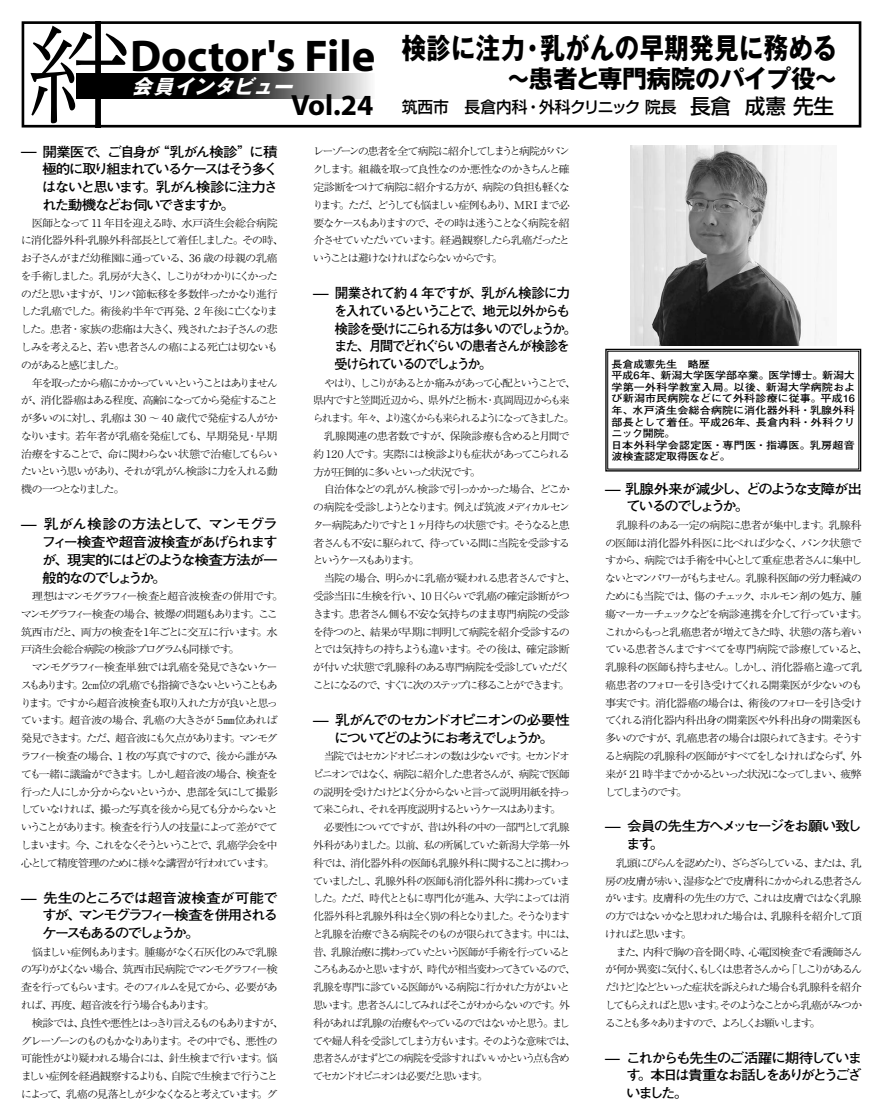
<style>
.page{position:relative;width:883px;height:1120px;background:#fff}
.page>*{position:absolute;margin:0;border:0;box-sizing:border-box;transform-origin:0 0}
.t1{font:700 44.62px "Myriad";color:#000}
.t2{font:28.75px "Gothic MB101 Pro Bold 90 pv RKSJ V";letter-spacing:.025em;color:#000;scale:.84 1}
.t3{font:24.75px "Gothic MB101 Pro Bold 90 pv RKSJ V";letter-spacing:-.02em;color:#000}
.t4{font:italic 19.62px "Gothic MB101 Pro Bold 90 pv RKSJ V";color:#fff}
.t5{font:15.88px "Shin Go Pro Medium 90 pv RKSJ H";color:#000}
.t6{font:13.62px/17.8px "Futo Go B101 Pro Bold 90 pv RKSJ H";letter-spacing:-.145em;color:#000;text-align:justify;scale:1.14 1}
.t7{font:13.62px/17.8px "Futo Go B101 Pro Bold 90 pv RKSJ H";letter-spacing:-.145em;color:#000;text-align:justify;scale:1.08 1}
.t8{font:13.62px/17.8px "Futo Go B101 Pro Bold 90 pv RKSJ H";letter-spacing:-.12em;color:#000;scale:1.14 1}
.t9{font:10.5px/17.8px "Ryumin Pro Light 90 pv RKSJ H";letter-spacing:-.135em;color:#000;text-align:justify;scale:1.08 1}
.t10{font:10.5px/17.8px "Ryumin Pro Light 90 pv RKSJ H";letter-spacing:-.135em;color:#000;scale:1.05 1}
.t11{font:10.5px/17.8px "Ryumin Pro Light 90 pv RKSJ H";letter-spacing:-.11em;color:#000;scale:1.08 1}
.t12{font:10.5px/17.8px "Ryumin Pro Light 90 pv RKSJ H";letter-spacing:-.155em;color:#000;scale:1.08 1}
.t13{font:10.5px "Ryumin Pro Light 90 pv RKSJ H";letter-spacing:-.135em;color:#000}
.t14{font:10.5px "Ryumin Pro Light 90 pv RKSJ H";letter-spacing:-.17em;color:#000}
.t15{font:10.5px "Ryumin Pro Light 90 pv RKSJ H";letter-spacing:-.135em;color:#000;scale:1.06 1}
.t16{font:10.5px "Ryumin Pro Light 90 pv RKSJ H";letter-spacing:-.105em;color:#000}
.t17{font:10.5px "Ryumin Pro Light 90 pv RKSJ H";letter-spacing:-.165em;color:#000}
.t18{font:10.5px "Ryumin Pro Light 90 pv RKSJ H";letter-spacing:-.165em;color:#000;scale:1.06 1}
.t19{font:10.5px "Ryumin Pro Light 90 pv RKSJ H";letter-spacing:-.18em;color:#000;scale:1.06 1}
.t20{font:10.5px "Ryumin Pro Light 90 pv RKSJ H";letter-spacing:-.09em;color:#000}
.t21{font:10.5px "Ryumin Pro Light 90 pv RKSJ H";letter-spacing:-.095em;color:#000}
.t22{font:10.5px "Ryumin Pro Light 90 pv RKSJ H";letter-spacing:-.11em;color:#000}
.t23{font:10.5px "Ryumin Pro Light 90 pv RKSJ H";letter-spacing:-.115em;color:#000}
.t24{font:10.5px "Ryumin Pro Light 90 pv RKSJ H";letter-spacing:-.185em;color:#000}
.t25{font:10.12px/11.6px "Futo Go B101 Pro Bold 90 pv RKSJ H";letter-spacing:.01em;color:#000;scale:1.09 1}
.s1{font-family:"Myriad";font-weight:700;font-size:29.38px}
.s2{font-size:20.62px}
</style>
<div class="page">
<svg style="left:22px;top:21px;width:839px;height:107px"></svg>
<img style="left:630px;top:146px;width:199px;height:199px">
<svg style="left:605px;top:348px;width:256px;height:124px"></svg>
<h2 class="t2" style="left:402px;top:37px;width:519px">検診に注力・乳がんの早期発見に務める</h2>
<h3 class="t3" style="left:506px;top:69px;width:333px">～患者と専門病院のパイプ役～</h3>
<h1 class="t1" style="left:130px;top:39px;width:247px">Doctor's File</h1>
<h3 class="t4" style="left:132px;top:79px;width:167px">会員インタビュー</h3>
<h3 class="t5" style="left:291px;top:101px;width:544px"><span class="s1">Vol.24</span> 筑西市　長倉内科・外科クリニック 院長 <span class="s2">長倉 成憲 先生</span></h3>
<p class="t6" style="left:42px;top:144px;width:209px;text-indent:-21px">̶ 開業医で、ご自身が“乳がん検診”に積極的に取り組まれているケースはそう多くはないと思います。乳がん検診に注力された動機などお伺いできますか。</p>
<p class="t9" style="left:20px;top:215px;width:245px;text-align:left">　医師となって 11 年目を迎える時、水戸済生会総合病院に消化器外科・乳腺外科部長として着任しました。その時、お子さんがまだ幼稚園に通っている、36 歳の母親の乳癌を手術しました。乳房が大きく、しこりがわかりにくかったのだと思いますが、リンパ節転移を多数伴ったかなり進行した乳癌でした。術後約半年で再発、2 年後に亡くなりました。患者・家族の悲痛は大きく、残されたお子さんの悲しみを考えると、若い患者さんの癌による死亡は切ないものがあると感じました。<br>　年を取ったから癌にかかっていいということはありませんが、消化器癌はある程度、高齢になってから発症することが多いのに対し、乳癌は 30 ～ 40 歳代で発症する人がかなりいます。若年者が乳癌を発症しても、早期発見・早期治療をすることで、命に関わらない状態で治癒してもらいたいという思いがあり、それが乳がん検診に力を入れる動機の一つとなりました。</p>
<p class="t6" style="left:42px;top:517px;width:208px;text-indent:-21px">̶ 乳がん検診の方法として、マンモグラフィー検査や超音波検査があげられますが、現実的にはどのような検査方法が一般的なのでしょうか。</p>
<p class="t9" style="left:20px;top:588px;width:245px;text-align:left">　理想はマンモグラフィー検査と超音波検査の併用です。マンモグラフィー検査の場合、被爆の問題もあります。ここ筑西市だと、両方の検査を１年ごとに交互に行います。水戸済生会総合病院の検診プログラムも同様です。<br>　マンモグラフィー検査単独では乳癌を発見できないケースもあります。2㎝位の乳癌でも指摘できないということもあります。ですから超音波検査も取り入れた方が良いと思っています。超音波の場合、乳癌の大きさが 5㎜位あれば発見できます。ただ、超音波にも欠点があります。マンモグラフィー検査の場合、1 枚の写真ですので、後から誰がみても一緒に議論ができます。しかし超音波の場合、検査を行った人にしか分からないというか、患部を気にして撮影していなければ、撮った写真を後から見ても分からないということがあります。検査を行う人の技量によって差がでてしまいます。今、これをなくそうということで、乳癌学会を中心として精度管理のために様々な講習が行われています。</p>
<p class="t6" style="left:42px;top:890px;width:208px;text-indent:-21px">̶ 先生のところでは超音波検査が可能ですが、マンモグラフィー検査を併用されるケースもあるのでしょうか。</p>
<p class="t12" style="left:21px;top:944px;width:245px">　悩ましい症例もあります。腫瘍がなく石灰化のみで乳腺の写りがよくない場合、筑西市民病院でマンモグラフィー検査を行ってもらいます。そのフィルムを見てから、必要があれば、再度、超音波を行う場合もあります。<br>　検診では、良性や悪性とはっきり言えるものもありますが、グレーゾーンのものもかなりあります。その中でも、悪性の可能性がより疑われる場合には、針生検まで行います。悩ましい症例を経過観察するよりも、自院で生検まで行うことによって、乳癌の見落としが少なくなると考えています。グ</p>
<p class="t9" style="left:312px;top:144px;width:240px">レーゾーンの患者を全て病院に紹介してしまうと病院がパンクします。組織を取って良性なのか悪性なのかきちんと確定診断をつけて病院に紹介する方が、病院の負担も軽くなります。ただ、どうしても悩ましい症例もあり、MRI まで必要なケースもありますので、その時は迷うことなく病院を紹介させていただいています。経過観察したら乳癌だったということは避けなければならないからです。</p>
<p class="t6" style="left:334px;top:286px;width:215px;text-align:left;text-indent:-21px">̶ 開業されて約 4 年ですが、乳がん検診に力を入れているということで、地元以外からも検診を受けにこられる方は多いのでしょうか。また、月間でどれぐらいの患者さんが検診を受けられているのでしょうか。</p>
<p class="t10" style="left:312px;top:375px;width:252px;text-indent:11px">やはり、しこりがあるとか痛みがあって心配ということで、県内ですと笠間近辺から、県外だと栃木・真岡周辺からも来られます。年々、より遠くからも来られるようになってきました。　乳腺関連の患者数ですが、保険診療も含めると月間で約 120 人です。実際には検診よりも症状があってこられる方が圧倒的に多いといった状況です。<br>　自治体などの乳がん検診で引っかかった場合、どこかの病院を受診しようとなります。例えば筑波メディカルセンター病院あたりですと 1 ヶ月待ちの状態です。そうなると患者さんも不安に駆られて、待っている間に当院を受診するというケースもあります。<br>　当院の場合、明らかに乳癌が疑われる患者さんですと、受診当日に生検を行い、10 日くらいで乳癌の確定診断がつきます。患者さん側も不安な気持ちのまま専門病院の受診を待つのと、結果が早期に判明して病院を紹介受診するのとでは気持ちの持ちようも違います。その後は、確定診断が付いた状態で乳腺科のある専門病院を受診していただくことになるので、すぐに次のステップに移ることができます。</p>
<p class="t6" style="left:313px;top:712px;width:227px;text-align:center">̶ 乳がんでのセカンドオピニオンの必要性についてどのようにお考えでしょうか。</p>
<p class="t18" style="left:323px;top:752px;width:234px">当院ではセカンドオピニオンの数は少ないです。セカンドオ</p>
<p class="t15" style="left:312px;top:770px;width:244px">ピニオンではなく、病院に紹介した患者さんが、病院で医師</p>
<p class="t15" style="left:313px;top:788px;width:244px">の説明を受けたけどよく分からないと言って説明用紙を持っ</p>
<p class="t19" style="left:313px;top:805px;width:236px">て来こられ、それを再度説明するというケースはあります。</p>
<p class="t23" style="left:324px;top:823px;width:247px">必要性についてですが、昔は外科の中の一部門として乳腺</p>
<p class="t20" style="left:313px;top:841px;width:258px">外科がありました。以前、私の所属していた新潟大学第一外</p>
<p class="t16" style="left:313px;top:859px;width:258px">科では、消化器外科の医師も乳腺外科に関することに携わっ</p>
<p class="t16" style="left:313px;top:876px;width:259px">ていましたし、乳腺外科の医師も消化器外科に携わっていま</p>
<p class="t21" style="left:312px;top:894px;width:259px">した。ただ、時代とともに専門化が進み、大学によっては消</p>
<p class="t14" style="left:313px;top:912px;width:258px">化器外科と乳腺外科は全く別の科となりました。そうなります</p>
<p class="t13" style="left:312px;top:930px;width:264px">と乳腺を治療できる病院そのものが限られてきます。中には、</p>
<p class="t13" style="left:313px;top:947px;width:258px">昔、乳腺治療に携わっていたという医師が手術を行っていると</p>
<p class="t14" style="left:313px;top:965px;width:264px">ころもあるかと思いますが、時代が相当変わってきているので、</p>
<p class="t22" style="left:313px;top:983px;width:258px">乳腺を専門に診ている医師がいる病院に行かれた方がよいと</p>
<p class="t13" style="left:313px;top:1001px;width:258px">思います。患者さんにしてみればそこがわからないのです。外</p>
<p class="t13" style="left:313px;top:1019px;width:258px">科があれば乳腺の治療もやっているのではないかと思う。まし</p>
<p class="t17" style="left:313px;top:1036px;width:264px">てや婦人科を受診してしまう方もいます。そのような意味では、</p>
<p class="t13" style="left:313px;top:1054px;width:258px">患者さんがまずどこの病院を受診すればいいかという点も含め</p>
<p class="t24" style="left:313px;top:1072px;width:176px">てセカンドオピニオンは必要だと思います。</p>
<p class="t25" style="left:611px;top:359px;width:225px">長倉成憲先生　略歴<br>平成6年、新潟大学医学部卒業。医学博士。新潟大学第一外科学教室入局。以後、新潟大学病院および新潟市民病院などにて外科診療に従事。平成16年、水戸済生会総合病院に消化器外科・乳腺外科部長として着任。平成26年、長倉内科・外科クリニック開院。<br>日本外科学会認定医・専門医・指導医。乳房超音波検査認定取得医など。</p>
<p class="t6" style="left:626px;top:481px;width:208px;text-indent:-21px">̶ 乳腺外来が減少し、どのような支障が出ているのでしょうか。</p>
<p class="t11" style="left:604px;top:517px;width:245px">　乳腺科のある一定の病院に患者が集中します。乳腺科の医師は消化器外科医に比べれば少なく、パンク状態ですから、病院では手術を中心として重症患者さんに集中しないとマンパワーがもちません。乳腺科医師の労力軽減のためにも当院では、傷のチェック、ホルモン剤の処方、腫瘍マーカーチェックなどを病診連携を介して行っています。これからもっと乳癌患者が増えてきた時、状態の落ち着いている患者さんまですべてを専門病院で診療していると、乳腺科の医師も持ちません。しかし、消化器癌と違って乳癌患者のフォローを引き受けてくれる開業医が少ないのも事実です。消化器癌の場合は、術後のフォローを引き受けてくれる消化器内科出身の開業医や外科出身の開業医も多いのですが、乳癌患者の場合は限られてきます。そうすると病院の乳腺科の医師がすべてをしなければならず、外来が 21 時半までかかるといった状況になってしまい、疲弊してしまうのです。</p>
<p class="t8" style="left:626px;top:819px;width:209px;text-indent:-21px">̶ 会員の先生方へメッセージをお願い致します。</p>
<p class="t9" style="left:604px;top:855px;width:239px;text-indent:11px">乳頭にびらんを認めたり、ざらざらしている、または、乳房の皮膚が赤い、湿疹などで皮膚科にかかられる患者さんがいます。皮膚科の先生の方で、これは皮膚ではなく乳腺の方ではないかなと思われた場合は、乳腺科を紹介して頂ければと思います。</p>
<p class="t9" style="left:604px;top:944px;width:240px;text-indent:11px">また、内科で胸の音を聞く時、心電図検査で看護師さんが何か異変に気付く、もしくは患者さんから「しこりがあるんだけど」などといった症状を訴えられた場合も乳腺科を紹介してもらえればと思います。そのようなことから乳癌がみつかることも多々ありますので、よろしくお願いします。</p>
<p class="t7" style="left:626px;top:1050px;width:220px;text-indent:-21px">̶ これからも先生のご活躍に期待しています。本日は貴重なお話しをありがとうございました。</p>
</div>
